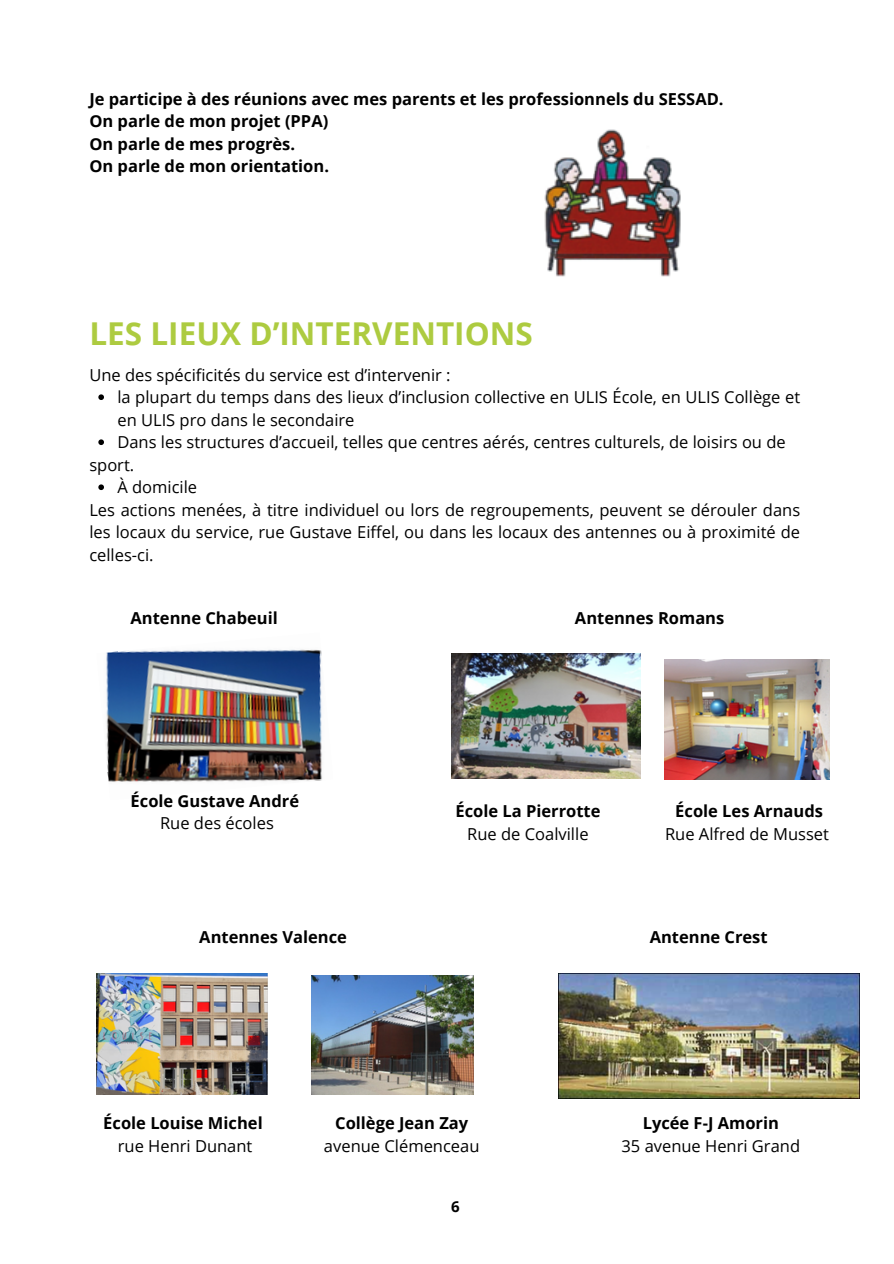
<style>
.page{position:relative;width:894px;height:1264px;background:#fff}
.page>*{position:absolute;margin:0;border:0;box-sizing:border-box;transform-origin:0 0}
.t1{font:700 31.5px "Open Sans";color:#adcb40}
.t2{font:16.5px/22.5px "Open Sans";color:#000}
.t3{font:700 16.5px/22.5px "Open Sans";color:#000}
.t4{font:700 15px "Open Sans";color:#000}
</style>
<div class="page">
<img style="left:544px;top:129px;width:137px;height:148px">
<img style="left:106px;top:649px;width:216px;height:133px">
<img style="left:451px;top:654px;width:189px;height:125px">
<img style="left:664px;top:659px;width:165px;height:120px">
<img style="left:558px;top:973px;width:300px;height:125px">
<img style="left:96px;top:973px;width:171px;height:121px">
<img style="left:311px;top:975px;width:162px;height:119px">
<svg style="left:98px;top:394px;width:6px;height:6px"></svg>
<svg style="left:98px;top:439px;width:6px;height:6px"></svg>
<svg style="left:98px;top:484px;width:6px;height:6px"></svg>
<h2 class="t3" style="left:89px;top:87px;width:635px">Je participe à des réunions avec mes parents et les professionnels du SESSAD.<br>On parle de mon projet (PPA)<br>On parle de mes progrès.<br>On parle de mon orientation.</h2>
<p class="t1" style="left:89px;top:311px;width:444px">LES LIEUX D’INTERVENTIONS</p>
<h1 class="t2" style="left:89px;top:363px;width:362px">Une des spécificités du service est d’intervenir :</h1>
<p class="t2" style="left:117px;top:386px;width:684px">la plupart du temps dans des lieux d’inclusion collective en ULIS École, en ULIS Collège et en ULIS pro dans le secondaire</p>
<p class="t2" style="left:117px;top:431px;width:669px">Dans les structures d’accueil, telles que centres aérés, centres culturels, de loisirs ou de</p>
<p class="t2" style="left:89px;top:453px;width:46px">sport.</p>
<p class="t2" style="left:117px;top:476px;width:81px">À domicile</p>
<p class="t2" style="left:89px;top:498px;width:712px;text-align:justify">Les actions menées, à titre individuel ou lors de regroupements, peuvent se dérouler dans les locaux du service, rue Gustave Eiffel, ou dans les locaux des antennes ou à proximité de celles-ci.</p>
<p class="t3" style="left:130px;top:606px;width:149px">Antenne Chabeuil</p>
<h2 class="t3" style="left:574px;top:606px;width:151px">Antennes Romans</h2>
<p class="t3" style="left:131px;top:789px;width:170px">École Gustave André</p>
<p class="t2" style="left:160px;top:811px;width:115px">Rue des écoles</p>
<h2 class="t3" style="left:199px;top:925px;width:149px">Antennes Valence</h2>
<p class="t3" style="left:455px;top:799px;width:146px">École La Pierrotte</p>
<p class="t2" style="left:467px;top:822px;width:123px">Rue de Coalville</p>
<p class="t3" style="left:675px;top:799px;width:149px">École Les Arnauds</p>
<h2 class="t2" style="left:664px;top:822px;width:165px">Rue Alfred de Musset</h2>
<p class="t3" style="left:649px;top:925px;width:119px">Antenne Crest</p>
<p class="t3" style="left:103px;top:1111px;width:161px">École Louise Michel</p>
<p class="t2" style="left:118px;top:1134px;width:136px">rue Henri Dunant</p>
<p class="t3" style="left:335px;top:1111px;width:135px">Collège Jean Zay</p>
<p class="t2" style="left:324px;top:1134px;width:157px">avenue Clémenceau</p>
<p class="t4" style="left:451px;top:1195px;width:10px">6</p>
<p class="t3" style="left:642px;top:1111px;width:138px">Lycée F-J Amorin</p>
<p class="t2" style="left:621px;top:1134px;width:180px">35 avenue Henri Grand</p>
</div>
